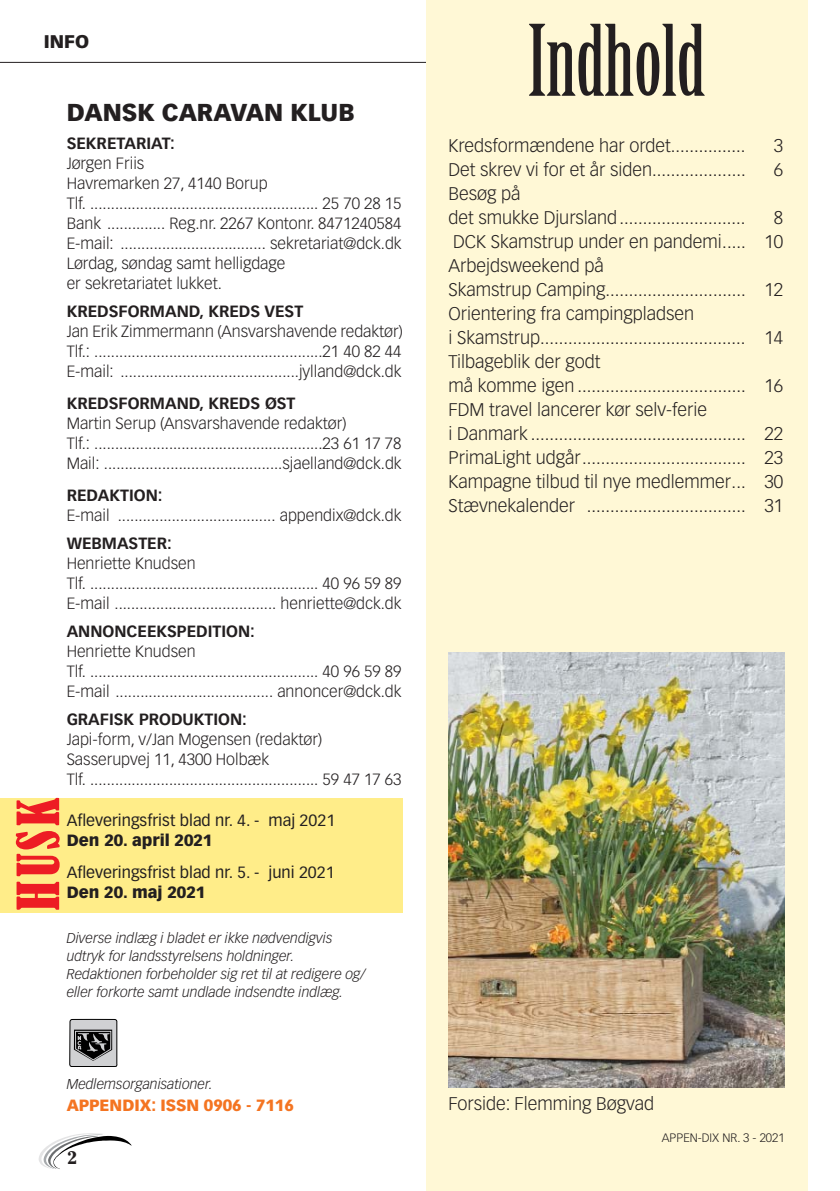
<style>
.page{position:relative;width:840px;height:1191px;background:#fff}
.page>*{position:absolute;margin:0;border:0;box-sizing:border-box;transform-origin:0 0}
.t1{font:96px "Birch Std";color:#231f20}
.t2{font:condensed 54px "Bernard";color:#ed1c24}
.t3{font:900 24px "Vectora LH";color:#231f20}
.t4{font:300 18px/24px "Vectora LH";color:#231f20}
.t5{font:900 18px "Vectora LH";color:#231f20}
.t6{font:700 18px "Cheltenham";color:#231f20}
.t7{font:300 16px/20px "Vectora LH";color:#231f20}
.t8{font:700 16px "Vectora LH";color:#231f20}
.t9{font:16px "Vectora LH";color:#231f20}
.t10{font:900 16px "Vectora LH";color:#231f20}
.t11{font:900 16px "Vectora LH";color:#f47421}
.t12{font:italic 300 14px/18px "Vectora LH";color:#231f20}
.t13{font:300 12px "Vectora LH";color:#231f20}
</style>
<div class="page">
<hr style="left:0;top:62px;width:784px;height:1px;background:#231f20">
<div style="left:425px;top:0;width:381px;height:1191px;background:#fff8d6"></div>
<svg style="left:39px;top:1133px;width:93px;height:36px"></svg>
<svg style="left:69px;top:1019px;width:49px;height:48px;background:#838485"></svg>
<div style="left:0;top:798px;width:403px;height:114px;background:#ffed89"></div>
<img style="left:448px;top:652px;width:336px;height:436px">
<p class="t5" style="left:44px;top:34px;width:47px">INFO</p>
<h3 class="t3" style="left:67px;top:102px;width:289px">DANSK CARAVAN KLUB</h3>
<p class="t8" style="left:67px;top:136px;width:110px">SEKRETARIAT:</p>
<p class="t7" style="left:67px;top:154px;width:336px">Jørgen Friis<br>Havremarken 27, 4140 Borup<br>Tlf. ....................................................... 25 70 28 15<br>Bank .............. Reg.nr. 2267 Kontonr. 8471240584<br>E-mail: ................................... sekretariat@dck.dk Lørdag, søndag samt helligdage<br>er sekretariatet lukket.</p>
<p class="t8" style="left:67px;top:304px;width:238px">KREDSFORMAND, KREDS VEST</p>
<p class="t7" style="left:67px;top:322px;width:337px;text-align:justify">Jan Erik Zimmermann (Ansvarshavende redaktør)<br>Tlf.: .......................................................21 40 82 44<br>E-mail: ...........................................jylland@dck.dk</p>
<p class="t8" style="left:67px;top:396px;width:230px">KREDSFORMAND, KREDS ØST</p>
<p class="t7" style="left:67px;top:414px;width:336px">Martin Serup (Ansvarshavende redaktør)<br>Tlf.: .......................................................23 61 17 78<br>Mail: ...........................................sjaelland@dck.dk</p>
<p class="t8" style="left:67px;top:488px;width:97px">REDAKTION:</p>
<p class="t7" style="left:67px;top:506px;width:336px">E-mail ...................................... appendix@dck.dk</p>
<p class="t8" style="left:67px;top:536px;width:107px">WEBMASTER:</p>
<p class="t7" style="left:67px;top:554px;width:336px">Henriette Knudsen<br>Tlf. ....................................................... 40 96 59 89<br>E-mail ....................................... henriette@dck.dk</p>
<p class="t8" style="left:67px;top:624px;width:190px">ANNONCEEKSPEDITION:</p>
<p class="t7" style="left:67px;top:642px;width:336px">Henriette Knudsen<br>Tlf. ....................................................... 40 96 59 89<br>E-mail ...................................... annoncer@dck.dk</p>
<p class="t8" style="left:67px;top:712px;width:182px">GRAFISK PRODUKTION:</p>
<p class="t7" style="left:67px;top:730px;width:336px">Japi-form, v/Jan Mogensen (redaktør)<br>Sasserupvej 11, 4300 Holbæk<br>Tlf. ....................................................... 59 47 17 63</p>
<h2 class="t2" style="left:16px;top:910px;width:115px;rotate:-90deg">HUSK</h2>
<p class="t9" style="left:67px;top:813px;width:270px">Afleveringsfrist blad nr. 4. - maj 2021</p>
<p class="t10" style="left:67px;top:833px;width:147px">Den 20. april 2021</p>
<p class="t9" style="left:67px;top:865px;width:269px">Afleveringsfrist blad nr. 5. - juni 2021</p>
<p class="t10" style="left:67px;top:885px;width:140px">Den 20. maj 2021</p>
<p class="t12" style="left:67px;top:929px;width:300px">Diverse indlæg i bladet er ikke nødvendigvis udtryk for landsstyrelsens holdninger.<br>Redaktionen forbeholder sig ret til at redigere og/ eller forkorte samt undlade indsendte indlæg.</p>
<p class="t12" style="left:67px;top:1076px;width:148px">Medlemsorganisationer.</p>
<p class="t11" style="left:67px;top:1098px;width:228px">APPENDIX: ISSN 0906 - 7116</p>
<p class="t6" style="left:67px;top:1151px;width:12px">2</p>
<h1 class="t1" style="left:527px;top:24px;width:179px">Indhold</h1>
<p class="t4" style="left:448px;top:135px;width:298px">Kredsformændene har ordet................</p>
<p class="t4" style="left:773px;top:135px;width:11px">3</p>
<p class="t4" style="left:448px;top:159px;width:298px">Det skrev vi for et år siden....................</p>
<p class="t4" style="left:773px;top:159px;width:11px">6</p>
<p class="t4" style="left:448px;top:183px;width:298px">Besøg på<br>det smukke Djursland...........................</p>
<p class="t4" style="left:448px;top:207px;width:336px;text-indent:325px">8<br>DCK Skamstrup under en pandemi..... 10<br>Arbejdsweekend på<br>Skamstrup Camping.............................. 12<br>Orientering fra campingpladsen<br>i Skamstrup............................................ 14<br>Tilbageblik der godt<br>må komme igen .................................... 16<br>FDM travel lancerer kør selv-ferie<br>i Danmark .............................................. 22<br>PrimaLight udgår................................... 23<br>Kampagne tilbud til nye medlemmer... 30<br>Stævnekalender .................................. 31</p>
<p class="t4" style="left:448px;top:1092px;width:207px">Forside: Flemming Bøgvad</p>
<p class="t13" style="left:661px;top:1132px;width:124px">APPEN-DIX NR. 3 - 2021</p>
</div>
